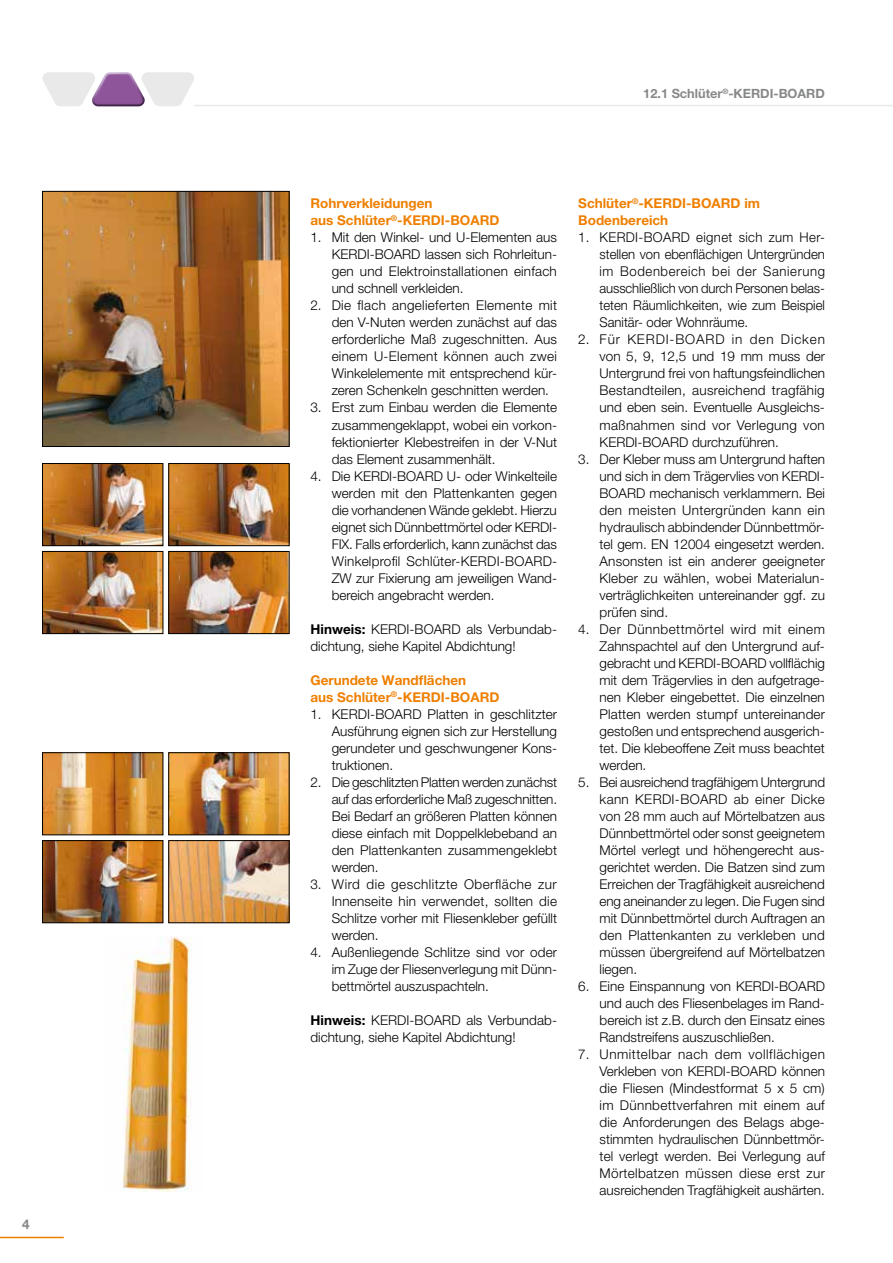
<style>
.page{position:relative;width:893px;height:1263px;background:#fff}
.page>*{position:absolute;margin:0;border:0;box-sizing:border-box;transform-origin:0 0}
.Fließtext{font:300 13.5px/17px "Helvetica Neue LT Pro";color:#000;text-align:justify}
.Unter-Überschrift{font:700 13.5px/17px "Helvetica Neue LT Pro";color:#ee7f00}
.t1{font:700 13.5px "Helvetica Neue LT Pro";color:#87888a}
.t2{font:700 12.75px "Helvetica Neue LT Pro";color:#87888a}
.s1{font-weight:700}
</style>
<div class="page">
<hr style="left:0;top:1237px;width:64px;height:1px;background:#ee7f00">
<hr style="left:194px;top:105px;width:699px;height:1px;background:#e9e9ea">
<svg style="left:43px;top:72px;width:151px;height:34px"></svg>
<img style="left:44px;top:193px;width:244px;height:252px">
<div style="left:42px;top:191px;width:248px;height:256px;border:1px solid #000"></div>
<img style="left:44px;top:465px;width:117px;height:79px">
<div style="left:42px;top:463px;width:121px;height:83px;border:1px solid #000"></div>
<img style="left:170px;top:465px;width:118px;height:79px">
<div style="left:168px;top:463px;width:122px;height:83px;border:1px solid #000"></div>
<img style="left:44px;top:553px;width:117px;height:79px">
<div style="left:42px;top:551px;width:121px;height:83px;border:1px solid #000"></div>
<img style="left:170px;top:553px;width:118px;height:79px">
<div style="left:168px;top:551px;width:122px;height:83px;border:1px solid #000"></div>
<img style="left:170px;top:842px;width:118px;height:79px">
<div style="left:168px;top:840px;width:122px;height:83px;border:1px solid #000"></div>
<img style="left:44px;top:842px;width:117px;height:79px">
<div style="left:42px;top:840px;width:121px;height:83px;border:1px solid #000"></div>
<img style="left:170px;top:754px;width:118px;height:79px">
<div style="left:168px;top:752px;width:122px;height:83px;border:1px solid #000"></div>
<img style="left:44px;top:754px;width:117px;height:79px">
<div style="left:42px;top:752px;width:121px;height:83px;border:1px solid #000"></div>
<img style="left:122px;top:936px;width:70px;height:255px">
<p class="t1" style="left:22px;top:1216px;width:9px">4</p>
<p class="t2" style="left:643px;top:86px;width:183px">12.1 Schlüter<sup>®</sup>-KERDI-BOARD</p>
<p class="Unter-Überschrift" style="left:310px;top:195px;width:191px">Rohrverkleidungen<br>aus Schlüter<sup>®</sup>-KERDI-BOARD</p>
<p class="Fließtext" style="left:332px;top:229px;width:227px;text-indent:-21px">1. Mit den Winkel- und U-Elementen aus KERDI-BOARD lassen sich Rohrleitun&shy;gen und Elektroinstallationen einfach und schnell verkleiden.</p>
<p class="Fließtext" style="left:332px;top:297px;width:227px;text-indent:-21px">2. Die flach angelieferten Elemente mit den V-Nuten werden zunächst auf das erforderliche Maß zugeschnitten. Aus einem U-Element können auch zwei Winkelelemente mit entsprechend kür&shy;zeren Schenkeln geschnitten werden.</p>
<p class="Fließtext" style="left:332px;top:399px;width:227px;text-indent:-21px">3. Erst zum Einbau werden die Elemente zusammengeklappt, wobei ein vorkon&shy;fektionierter Klebestreifen in der V-Nut das Element zusammenhält.</p>
<p class="Fließtext" style="left:332px;top:467px;width:227px;text-indent:-21px">4. Die KERDI-BOARD U- oder Winkelteile werden mit den Plattenkanten gegen die vorhandenen Wände geklebt. Hierzu eignet sich Dünnbettmörtel oder KERDI-FIX. Falls erforderlich, kann zunächst das Winkelprofil Schlüter-KERDI-BOARD-ZW zur Fixierung am jeweiligen Wand&shy;bereich angebracht werden.</p>
<p class="Fließtext" style="left:310px;top:620px;width:248px"><span class="s1">Hinweis:</span> KERDI-BOARD als Verbundab&shy;dichtung, siehe Kapitel Abdichtung!</p>
<p class="Unter-Überschrift" style="left:310px;top:671px;width:191px">Gerundete Wandflächen<br>aus Schlüter<sup>®</sup>-KERDI-BOARD</p>
<p class="Fließtext" style="left:332px;top:705px;width:227px;text-indent:-21px">1. KERDI-BOARD Platten in geschlitzter Ausführung eignen sich zur Herstellung gerundeter und geschwungener Kons&shy;truktionen.</p>
<p class="Fließtext" style="left:332px;top:773px;width:227px;text-indent:-21px">2. Die geschlitzten Platten werden zunächst auf das erforderliche Maß zugeschnitten.<br>Bei Bedarf an größeren Platten können diese einfach mit Doppelklebeband an den Plattenkanten zusammengeklebt werden.</p>
<p class="Fließtext" style="left:332px;top:875px;width:227px;text-indent:-21px">3. Wird die geschlitzte Oberfläche zur Innenseite hin verwendet, sollten die Schlitze vorher mit Fliesenkleber gefüllt werden.</p>
<p class="Fließtext" style="left:332px;top:943px;width:227px;text-indent:-21px">4. Außenliegende Schlitze sind vor oder im Zuge der Fliesenverlegung mit Dünn&shy;bettmörtel auszuspachteln.</p>
<p class="Fließtext" style="left:310px;top:1011px;width:248px"><span class="s1">Hinweis:</span> KERDI-BOARD als Verbundab&shy;dichtung, siehe Kapitel Abdichtung!</p>
<p class="Unter-Überschrift" style="left:578px;top:195px;width:183px">Schlüter<sup>®</sup>-KERDI-BOARD im<br>Bodenbereich</p>
<p class="Fließtext" style="left:600px;top:229px;width:227px;text-indent:-21px">1. KERDI-BOARD eignet sich zum Her&shy;stellen von ebenflächigen Untergründen im Bodenbereich bei der Sanierung ausschließlich von durch Personen belas&shy;teten Räumlichkeiten, wie zum Beispiel Sanitär- oder Wohnräume.</p>
<p class="Fließtext" style="left:600px;top:331px;width:227px;text-indent:-21px">2. Für KERDI-BOARD in den Dicken von 5, 9, 12,5 und 19 mm muss der Untergrund frei von haftungsfeindlichen Bestandteilen, ausreichend tragfähig und eben sein. Eventuelle Ausgleichs&shy;maßnahmen sind vor Verlegung von KERDI-BOARD durchzuführen.</p>
<p class="Fließtext" style="left:600px;top:450px;width:227px;text-indent:-21px">3. Der Kleber muss am Untergrund haften und sich in dem Trägervlies von KERDI-BOARD mechanisch verklammern. Bei den meisten Untergründen kann ein hydraulisch abbindender Dünnbettmör&shy;tel gem. EN 12004 eingesetzt werden.<br>Ansonsten ist ein anderer geeigneter Kleber zu wählen, wobei Materialun&shy;verträglichkeiten untereinander ggf. zu prüfen sind.</p>
<p class="Fließtext" style="left:600px;top:620px;width:227px;text-indent:-21px">4. Der Dünnbettmörtel wird mit einem Zahnspachtel auf den Untergrund auf&shy;gebracht und KERDI-BOARD vollflächig mit dem Trägervlies in den aufgetrage&shy;nen Kleber eingebettet. Die einzelnen Platten werden stumpf untereinander gestoßen und entsprechend ausgerich&shy;tet. Die klebeoffene Zeit muss beachtet werden.</p>
<p class="Fließtext" style="left:600px;top:773px;width:227px;text-indent:-21px">5. Bei ausreichend tragfähigem Untergrund kann KERDI-BOARD ab einer Dicke von 28 mm auch auf Mörtelbatzen aus Dünnbettmörtel oder sonst geeignetem Mörtel verlegt und höhengerecht aus&shy;gerichtet werden. Die Batzen sind zum Erreichen der Tragfähigkeit ausreichend eng aneinander zu legen. Die Fugen sind mit Dünnbettmörtel durch Auftragen an den Plattenkanten zu verkleben und müssen übergreifend auf Mörtelbatzen liegen.</p>
<p class="Fließtext" style="left:600px;top:977px;width:227px;text-indent:-21px">6. Eine Einspannung von KERDI-BOARD und auch des Fliesenbelages im Rand&shy;bereich ist z.B. durch den Einsatz eines Randstreifens auszuschließen.</p>
<p class="Fließtext" style="left:600px;top:1045px;width:227px;text-indent:-21px">7. Unmittelbar nach dem vollflächigen Verkleben von KERDI-BOARD können die Fliesen (Mindestformat 5 x 5 cm) im Dünnbettverfahren mit einem auf die Anforderungen des Belags abge&shy;stimmten hydraulischen Dünnbettmör&shy;tel verlegt werden. Bei Verlegung auf Mörtelbatzen müssen diese erst zur ausreichenden Tragfähigkeit aushärten.</p>
</div>
